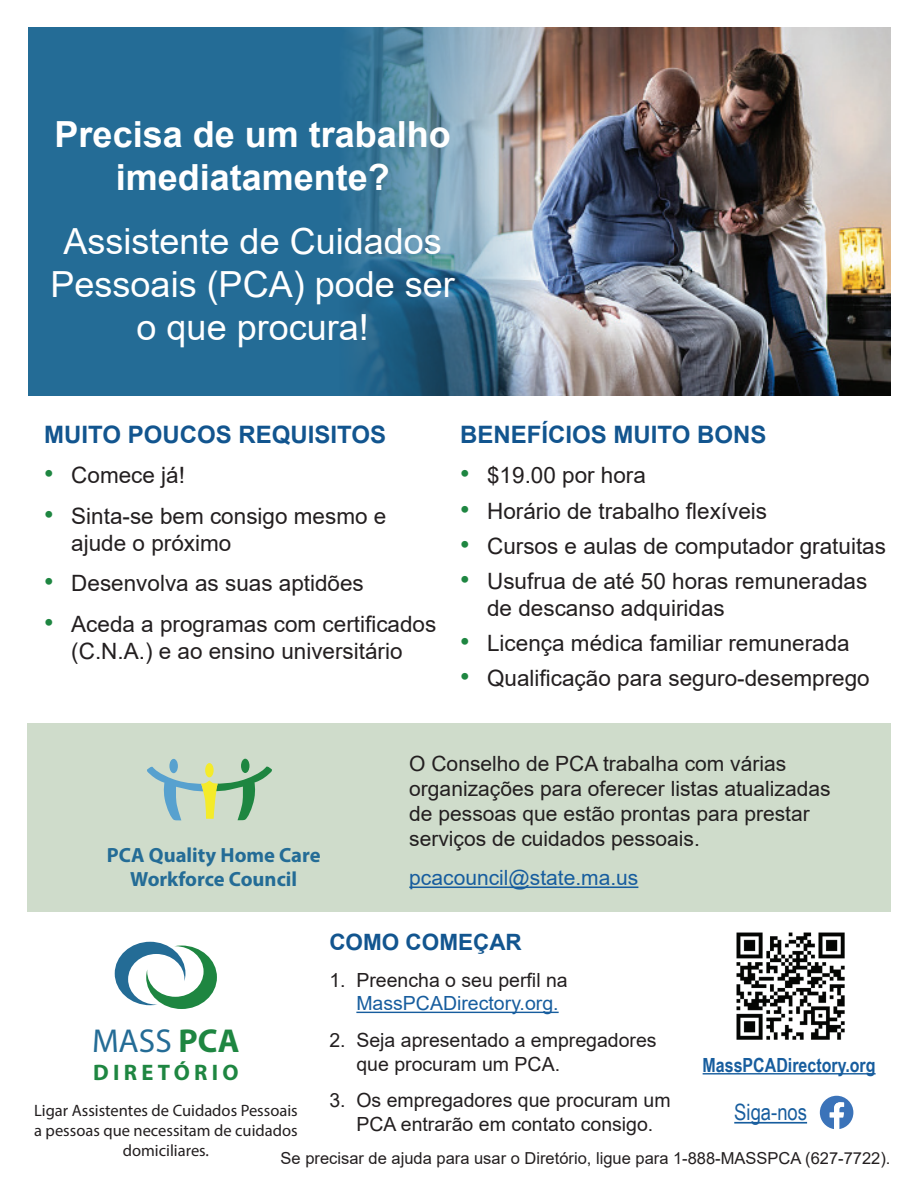
<style>
.page{position:relative;width:918px;height:1188px;background:#fff}
.page>*{position:absolute;margin:0;border:0;box-sizing:border-box;transform-origin:0 0}
.t1{font:36px/43.2px "Arial";color:#fff;text-align:center}
.t2{font:700 36px/43.2px "Arial";color:#fff;text-align:center}
.t3{font:33.3px "Myriad Pro";color:#246c96}
.t4{font:700 24px "Arial";color:#12558f}
.t5{font:22.5px/27px "Arial";color:#231f20}
.t6{font:700 22.5px "Arial";color:#12558f}
.t7{font:700 22.5px "Myriad Pro";letter-spacing:.19em;color:#1e8641}
.t8{font:22.5px "Arial Narrow";color:#175d9e}
.t9{font:21px/25.2px "Arial";color:#231f20}
.t10{font:21px "Arial";color:#175d9e}
.t11{font:700 20.55px/24.8px "Myriad Pro";color:#246c96;text-align:center}
.t12{font:19.5px/23.4px "Arial";color:#231f20}
.t13{font:19.5px "Arial";color:#175d9e}
.t14{font:700 19.5px "Arial Narrow";color:#175d9e}
.t15{font:16.5px/19.8px "Myriad Pro";color:#231f20;text-align:center}
.t16{font:16.5px "Arial";color:#231f20}
.s1{font-size:27px;color:#1e8641}
.s2{font-weight:700;color:#1e8641}
</style>
<div class="page">
<div style="left:28px;top:27px;width:863px;height:368px;background:#246c96"></div>
<div style="left:27px;top:724px;width:864px;height:188px;background:#cfdccb"></div>
<div style="left:169px;top:759px;width:9px;height:14px;background:#57a1cf;border-radius:50%"></div>
<div style="left:241px;top:759px;width:8px;height:14px;background:#1e8641;border-radius:50%"></div>
<svg style="left:147px;top:765px;width:125px;height:56px"></svg>
<div style="left:205px;top:763px;width:9px;height:14px;background:#f4eb2a;border-radius:50%"></div>
<hr style="left:409px;top:887px;width:229px;height:1px;background:#175d9e">
<img style="left:349px;top:27px;width:542px;height:368px">
<hr style="left:356px;top:1012px;width:203px;height:1px;background:#175d9e">
<img style="left:736px;top:932px;width:109px;height:108px">
<svg style="left:115px;top:942px;width:102px;height:67px"></svg>
<hr style="left:703px;top:1073px;width:173px;height:2px;background:#175d9e">
<svg style="left:820px;top:1096px;width:33px;height:33px"></svg>
<hr style="left:734px;top:1122px;width:73px;height:2px;background:#175d9e">
<h1 class="t2" style="left:55px;top:114px;width:398px">Precisa de um trabalho imediatamente?</h1>
<h1 class="t1" style="left:51px;top:219px;width:406px">Assistente de Cuidados<br>Pessoais (PCA) pode ser o que procura!</h1>
<p class="t4" style="left:44px;top:419px;width:343px">MUITO POUCOS REQUISITOS</p>
<p class="t5" style="left:44px;top:462px;width:142px"><span class="s1">•</span> Comece já!</p>
<p class="t5" style="left:71px;top:502px;width:317px;text-indent:-27px"><span class="s1">•</span> Sinta-se bem consigo mesmo e ajude o próximo</p>
<p class="t5" style="left:44px;top:570px;width:321px"><span class="s1">•</span> Desenvolva as suas aptidões</p>
<p class="t5" style="left:44px;top:610px;width:394px;text-align:center"><span class="s1">•</span> Aceda a programas com certificados (C.N.A.) e ao ensino universitário</p>
<p class="t4" style="left:460px;top:419px;width:308px">BENEFÍCIOS MUITO BONS</p>
<p class="t5" style="left:460px;top:462px;width:187px"><span class="s1">•</span> $19.00 por hora</p>
<p class="t5" style="left:460px;top:497px;width:309px"><span class="s1">•</span> Horário de trabalho flexíveis</p>
<p class="t5" style="left:460px;top:532px;width:427px"><span class="s1">•</span> Cursos e aulas de computador gratuitas</p>
<p class="t5" style="left:487px;top:567px;width:382px;text-indent:-27px"><span class="s1">•</span> Usufrua de até 50 horas remuneradas de descanso adquiridas</p>
<p class="t5" style="left:460px;top:629px;width:391px"><span class="s1">•</span> Licença médica familiar remunerada</p>
<p class="t5" style="left:460px;top:664px;width:411px"><span class="s1">•</span> Qualificação para seguro-desemprego</p>
<p class="t11" style="left:107px;top:842px;width:215px">PCA Quality Home Care<br>Workforce Council</p>
<p class="t9" style="left:409px;top:751px;width:423px">O Conselho de PCA trabalha com várias organizações para oferecer listas atualizadas de pessoas que estão prontas para prestar serviços de cuidados pessoais.</p>
<p class="t10" style="left:409px;top:863px;width:231px">pcacouncil@state.ma.us</p>
<p class="t6" style="left:329px;top:927px;width:194px">COMO COMEÇAR</p>
<p class="t12" style="left:329px;top:968px;width:240px">1. Preencha o seu perfil na</p>
<p class="t13" style="left:356px;top:990px;width:204px">MassPCADirectory.org.</p>
<p class="t12" style="left:356px;top:1029px;width:302px;text-indent:-27px">2. Seja apresentado a empregadores que procuram um PCA.</p>
<p class="t12" style="left:329px;top:1089px;width:343px;text-align:center">3. Os empregadores que procuram um<br>PCA entrarão em contato consigo.</p>
<h2 class="t3" style="left:92px;top:1020px;width:149px">MASS <span class="s2">PCA</span></h2>
<p class="t7" style="left:93px;top:1057px;width:147px">DIRETÓRIO</p>
<p class="t15" style="left:34px;top:1100px;width:265px">Ligar Assistentes de Cuidados Pessoais a pessoas que necessitam de cuidados domiciliares.</p>
<p class="t14" style="left:703px;top:1050px;width:174px">MassPCADirectory.org</p>
<p class="t8" style="left:734px;top:1096px;width:74px">Siga-nos</p>
<p class="t16" style="left:281px;top:1147px;width:611px">Se precisar de ajuda para usar o Diretório, ligue para 1-888-MASSPCA (627-7722).</p>
</div>
